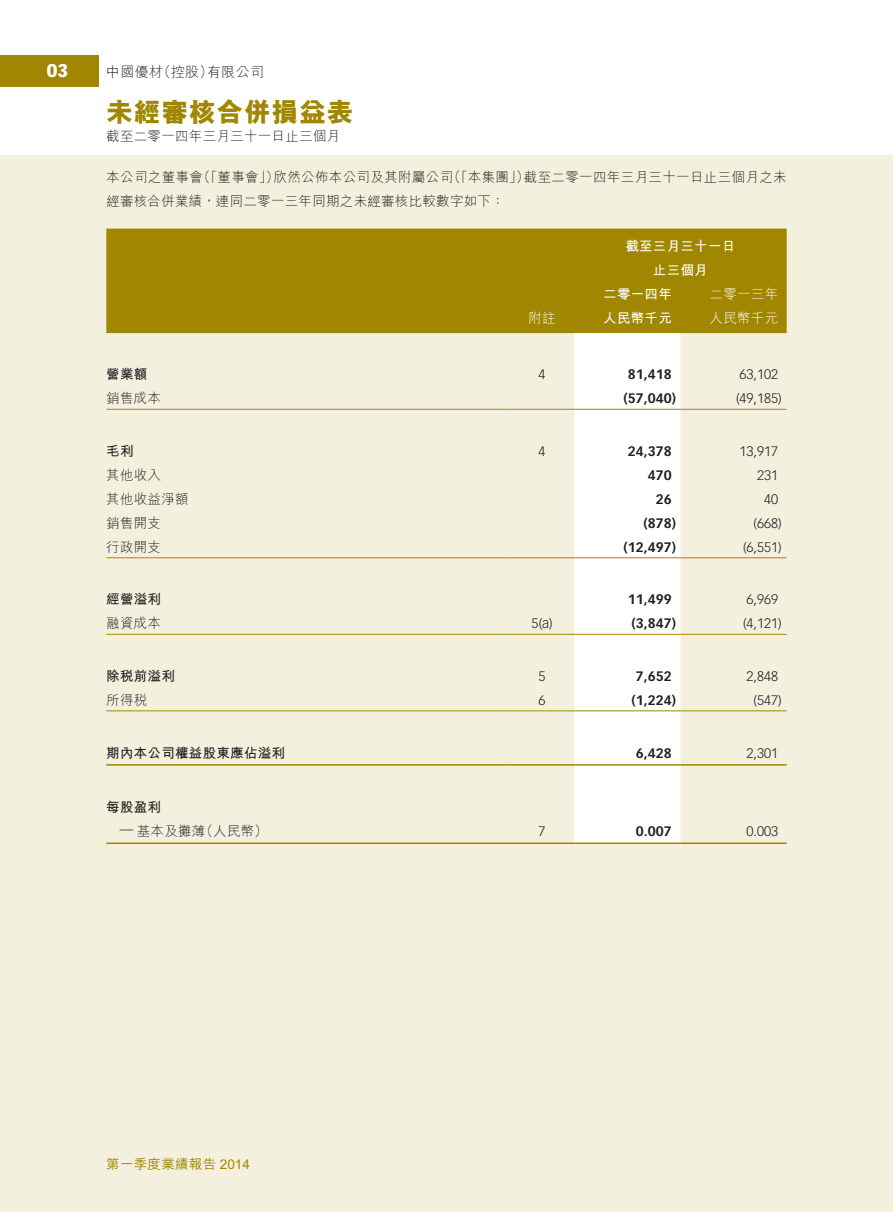
<style>
.page{position:relative;width:893px;height:1212px;background:#fff}
.page>*{position:absolute;margin:0;border:0;box-sizing:border-box;transform-origin:0 0}
.t1{font:800 27px "M Hei HK";letter-spacing:.02em;color:#a18701}
.t2{font:900 18px "Vectora LT Std";color:#fff}
.t3{font:300 13.95px "M Hei HK";letter-spacing:.02em;color:#231f20}
.t4{font:300 13.5px/24px "M Hei HK";letter-spacing:.02em;color:#231f20}
.t5{font:300 13.5px "Vectora LT Std";color:#231f20}
.t6{font:700 13.5px "Vectora LT Std";color:#231f20}
.t7{font:700 13.5px "M Hei HK";letter-spacing:.02em;color:#231f20}
.t8{font:700 13.5px/24px "M Hei HK";letter-spacing:.02em;color:#fff;text-align:center}
.t9{font:500 13.5px "M Hei HK";letter-spacing:.02em;color:#a18701}
.t10{font:300 13.5px "M Hei HK";letter-spacing:.02em;color:#fff}
</style>
<div class="page">
<div style="left:0;top:155px;width:893px;height:1057px;background:#f4f0de"></div>
<div style="left:0;top:55px;width:99px;height:32px;background:#a18701"></div>
<div style="left:106px;top:229px;width:681px;height:104px;background:#a18701"></div>
<div style="left:574px;top:333px;width:106px;height:509px;background:#fff"></div>
<hr style="left:106px;top:409px;width:404px;height:1px;background:#a18701">
<hr style="left:510px;top:409px;width:64px;height:1px;background:#a18701">
<hr style="left:574px;top:409px;width:106px;height:1px;background:#a18701">
<hr style="left:680px;top:409px;width:107px;height:1px;background:#a18701">
<hr style="left:106px;top:557px;width:404px;height:1px;background:#a18701">
<hr style="left:510px;top:557px;width:64px;height:1px;background:#a18701">
<hr style="left:574px;top:557px;width:106px;height:1px;background:#a18701">
<hr style="left:680px;top:557px;width:107px;height:1px;background:#a18701">
<hr style="left:106px;top:634px;width:404px;height:1px;background:#a18701">
<hr style="left:510px;top:634px;width:64px;height:1px;background:#a18701">
<hr style="left:574px;top:634px;width:106px;height:1px;background:#a18701">
<hr style="left:680px;top:634px;width:107px;height:1px;background:#a18701">
<hr style="left:106px;top:710px;width:404px;height:1px;background:#a18701">
<hr style="left:510px;top:710px;width:64px;height:1px;background:#a18701">
<hr style="left:574px;top:710px;width:106px;height:1px;background:#a18701">
<hr style="left:680px;top:710px;width:107px;height:1px;background:#a18701">
<hr style="left:106px;top:764px;width:404px;height:2px;background:#a18701">
<hr style="left:510px;top:764px;width:64px;height:2px;background:#a18701">
<hr style="left:574px;top:764px;width:106px;height:2px;background:#a18701">
<hr style="left:680px;top:764px;width:107px;height:2px;background:#a18701">
<hr style="left:106px;top:842px;width:404px;height:2px;background:#a18701">
<hr style="left:510px;top:842px;width:64px;height:2px;background:#a18701">
<hr style="left:574px;top:842px;width:106px;height:2px;background:#a18701">
<hr style="left:680px;top:842px;width:107px;height:2px;background:#a18701">
<h2 class="t2" style="left:47px;top:59px;width:23px">03</h2>
<p class="t3" style="left:157px;top:64px;width:58px">（控股）</p>
<p class="t3" style="left:106px;top:64px;width:58px">中國優材</p>
<p class="t3" style="left:207px;top:64px;width:58px">有限公司</p>
<h1 class="t1" style="left:106px;top:98px;width:249px">未經審核合併損益表</h1>
<p class="t4" style="left:106px;top:124px;width:235px">截至二零一四年三月三十一日止三個月</p>
<p class="t4" style="left:197px;top:165px;width:83px">（「董事會」）</p>
<p class="t4" style="left:448px;top:165px;width:83px">（「本集團」）</p>
<p class="t4" style="left:274px;top:165px;width:181px">欣然公佈本公司及其附屬公司</p>
<p class="t4" style="left:106px;top:165px;width:400px">本公司之董事會<br>經審核合併業績，連同二零一三年同期之未經審核比較數字如下：</p>
<p class="t4" style="left:524px;top:165px;width:264px">截至二零一四年三月三十一日止三個月之未</p>
<p class="t8" style="left:625px;top:233px;width:111px">截至三月三十一日止三個月</p>
<p class="t10" style="left:710px;top:287px;width:70px">二零一三年</p>
<p class="t8" style="left:603px;top:281px;width:70px">二零一四年</p>
<p class="t10" style="left:528px;top:311px;width:29px">附註</p>
<p class="t8" style="left:603px;top:305px;width:70px">人民幣千元</p>
<p class="t10" style="left:710px;top:311px;width:70px">人民幣千元</p>
<p class="t7" style="left:106px;top:365px;width:43px">營業額</p>
<p class="t5" style="left:539px;top:367px;width:9px">4</p>
<p class="t6" style="left:628px;top:366px;width:45px">81,418</p>
<p class="t5" style="left:739px;top:367px;width:40px">63,102</p>
<p class="t4" style="left:106px;top:386px;width:56px">銷售成本</p>
<p class="t6" style="left:624px;top:390px;width:54px">)57,040(</p>
<p class="t5" style="left:736px;top:391px;width:47px">)49,185(</p>
<p class="t7" style="left:106px;top:441px;width:29px">毛利</p>
<p class="t5" style="left:539px;top:443px;width:9px">4</p>
<p class="t6" style="left:628px;top:443px;width:45px">24,378</p>
<p class="t5" style="left:739px;top:443px;width:40px">13,917</p>
<p class="t4" style="left:106px;top:463px;width:56px">其他收入</p>
<p class="t6" style="left:648px;top:467px;width:25px">470</p>
<p class="t5" style="left:757px;top:467px;width:23px">231</p>
<p class="t4" style="left:106px;top:487px;width:84px">其他收益淨額</p>
<p class="t6" style="left:656px;top:491px;width:17px">26</p>
<p class="t5" style="left:764px;top:491px;width:16px">40</p>
<p class="t4" style="left:106px;top:511px;width:56px">銷售開支</p>
<p class="t6" style="left:644px;top:515px;width:34px">)878(</p>
<p class="t5" style="left:754px;top:515px;width:30px">)668(</p>
<p class="t4" style="left:106px;top:535px;width:56px">行政開支</p>
<p class="t6" style="left:624px;top:539px;width:54px">)12,497(</p>
<p class="t5" style="left:743px;top:539px;width:40px">)6,551(</p>
<p class="t7" style="left:106px;top:590px;width:56px">經營溢利</p>
<p class="t6" style="left:628px;top:591px;width:45px">11,499</p>
<p class="t5" style="left:747px;top:592px;width:33px">6,969</p>
<p class="t4" style="left:106px;top:611px;width:56px">融資成本</p>
<p class="t5" style="left:532px;top:616px;width:23px">(a(5</p>
<p class="t6" style="left:632px;top:615px;width:46px">)3,847(</p>
<p class="t5" style="left:743px;top:616px;width:40px">)4,121(</p>
<p class="t7" style="left:106px;top:666px;width:70px">除稅前溢利</p>
<p class="t5" style="left:539px;top:668px;width:9px">5</p>
<p class="t6" style="left:636px;top:668px;width:37px">7,652</p>
<p class="t5" style="left:747px;top:668px;width:33px">2,848</p>
<p class="t4" style="left:106px;top:688px;width:43px">所得稅</p>
<p class="t5" style="left:539px;top:692px;width:9px">6</p>
<p class="t6" style="left:632px;top:692px;width:46px">)1,224(</p>
<p class="t5" style="left:754px;top:692px;width:30px">)547(</p>
<p class="t7" style="left:106px;top:743px;width:180px">期內本公司權益股東應佔溢利</p>
<p class="t6" style="left:636px;top:744px;width:37px">6,428</p>
<p class="t5" style="left:747px;top:745px;width:33px">2,301</p>
<p class="t7" style="left:106px;top:797px;width:56px">每股盈利</p>
<p class="t4" style="left:200px;top:819px;width:70px">（人民幣(</p>
<p class="t4" style="left:137px;top:819px;width:70px">基本及攤薄</p>
<p class="t5" style="left:120px;top:821px;width:15px">—</p>
<p class="t5" style="left:539px;top:823px;width:9px">7</p>
<p class="t6" style="left:636px;top:823px;width:37px">0.007</p>
<p class="t5" style="left:747px;top:823px;width:33px">0.003</p>
<p class="t9" style="left:106px;top:1154px;width:145px">第一季度業績報告 2014</p>
</div>
